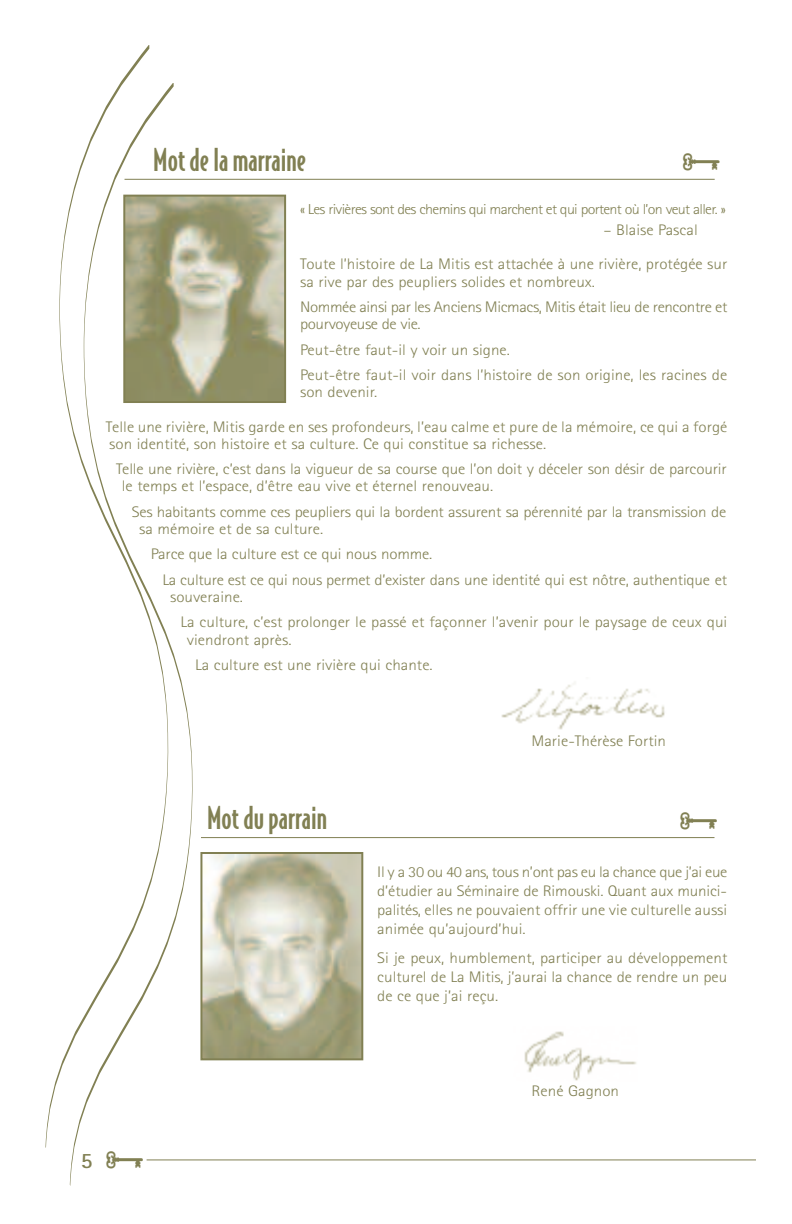
<style>
.page{position:relative;width:792px;height:1224px;background:#fff}
.page>*{position:absolute;margin:0;border:0;box-sizing:border-box;transform-origin:0 0}
.t1{font:500 30px "Bodega Sans";color:#818053}
.t2{font:700 22px "Rotis Sans Serif";color:#818053}
.t3{font:300 15.4px/19px "Rotis Sans Serif";color:#818053;scale:1.11 1}
.t4{font:300 15.4px/17.2px "Rotis Sans Serif";letter-spacing:-.025em;color:#818053;scale:1.11 1}
.t5{font:300 14.4px "Rotis Sans Serif";letter-spacing:-.045em;color:#818053;scale:1.11 1}
</style>
<div class="page">
<hr style="left:147px;top:1159px;width:609px;height:1px;background:#818053">
<svg style="left:45px;top:46px;width:105px;height:1102px"></svg>
<svg style="left:69px;top:84px;width:124px;height:1101px"></svg>
<img style="left:126px;top:198px;width:157px;height:202px">
<div style="left:123px;top:195px;width:163px;height:208px;border:2px solid #818053"></div>
<img style="left:203px;top:855px;width:157px;height:202px">
<div style="left:200px;top:852px;width:163px;height:208px;border:2px solid #818053"></div>
<hr style="left:201px;top:837px;width:514px;height:1px;background:#818053">
<hr style="left:125px;top:179px;width:590px;height:1px;background:#818053">
<img style="left:524px;top:1031px;width:112px;height:50px">
<img style="left:501px;top:682px;width:164px;height:48px">
<svg style="left:107px;top:1152px;width:36px;height:17px"></svg>
<h1 class="t1" style="left:153px;top:143px;width:154px">Mot de la marraine</h1>
<p class="t5" style="left:300px;top:204px;width:385px">« Les rivières sont des chemins qui marchent et qui portent où l’on veut aller. »</p>
<p class="t3" style="left:604px;top:222px;width:86px">– Blaise Pascal</p>
<p class="t3" style="left:300px;top:257px;width:386px;line-height:17.2px">Toute l’histoire de La Mitis est attachée à une rivière, protégée sur sa rive par des peupliers solides et nombreux.</p>
<p class="t4" style="left:300px;top:300px;width:387px">Nommée ainsi par les Anciens Micmacs, Mitis était lieu de rencontre et pourvoyeuse de vie.</p>
<p class="t3" style="left:300px;top:338px;width:386px;line-height:25.4px">Peut-être faut-il y voir un signe.<br>Peut-être faut-il voir dans l’histoire de son origine, les racines de</p>
<p class="t3" style="left:300px;top:384px;width:71px">son devenir.</p>
<p class="t3" style="left:106px;top:419px;width:561px;line-height:17.2px">Telle une rivière, Mitis garde en ses profondeurs, l’eau calme et pure de la mémoire, ce qui a forgé son identité, son histoire et sa culture. Ce qui constitue sa richesse.</p>
<p class="t3" style="left:122px;top:462px;width:547px;line-height:17.2px;text-indent:-6px">Telle une rivière, c’est dans la vigueur de sa course que l’on doit y déceler son désir de parcourir le temps et l’espace, d’être eau vive et éternel renouveau.</p>
<p class="t3" style="left:139px;top:504px;width:531px;line-height:17.2px;text-indent:-7px">Ses habitants comme ces peupliers qui la bordent assurent sa pérennité par la transmission de sa mémoire et de sa culture.</p>
<p class="t3" style="left:162px;top:543px;width:510px;line-height:25.4px;text-indent:-12px">Parce que la culture est ce qui nous nomme.<br>La culture est ce qui nous permet d’exister dans une identité qui est nôtre, authentique et</p>
<p class="t3" style="left:181px;top:586px;width:494px;line-height:25.4px;text-indent:-10px">souveraine.<br>La culture, c’est prolonger le passé et façonner l’avenir pour le paysage de ceux qui</p>
<p class="t3" style="left:195px;top:628px;width:216px;line-height:25.4px;text-indent:-8px">viendront après.<br>La culture est une rivière qui chante.</p>
<h1 class="t1" style="left:207px;top:801px;width:122px">Motduparrain</h1>
<p class="t3" style="left:532px;top:733px;width:123px">Marie-Thérèse Fortin</p>
<p class="t3" style="left:377px;top:864px;width:317px;text-align:justify">Il y a 30 ou 40 ans, tous n’ont pas eu la chance que j’ai eue d’étudier au Séminaire de Rimouski. Quant aux munici&shy;palités, elles ne pouvaient offrir une vie culturelle aussi animée qu’aujourd’hui.</p>
<p class="t3" style="left:377px;top:950px;width:317px;text-align:justify">Si je peux, humblement, participer au développement culturel de La Mitis, j’aurai la chance de rendre un peu de ce que j’ai reçu.</p>
<h2 class="t2" style="left:81px;top:1153px;width:13px">5</h2>
<p class="t3" style="left:532px;top:1083px;width:80px">René Gagnon</p>
</div>
